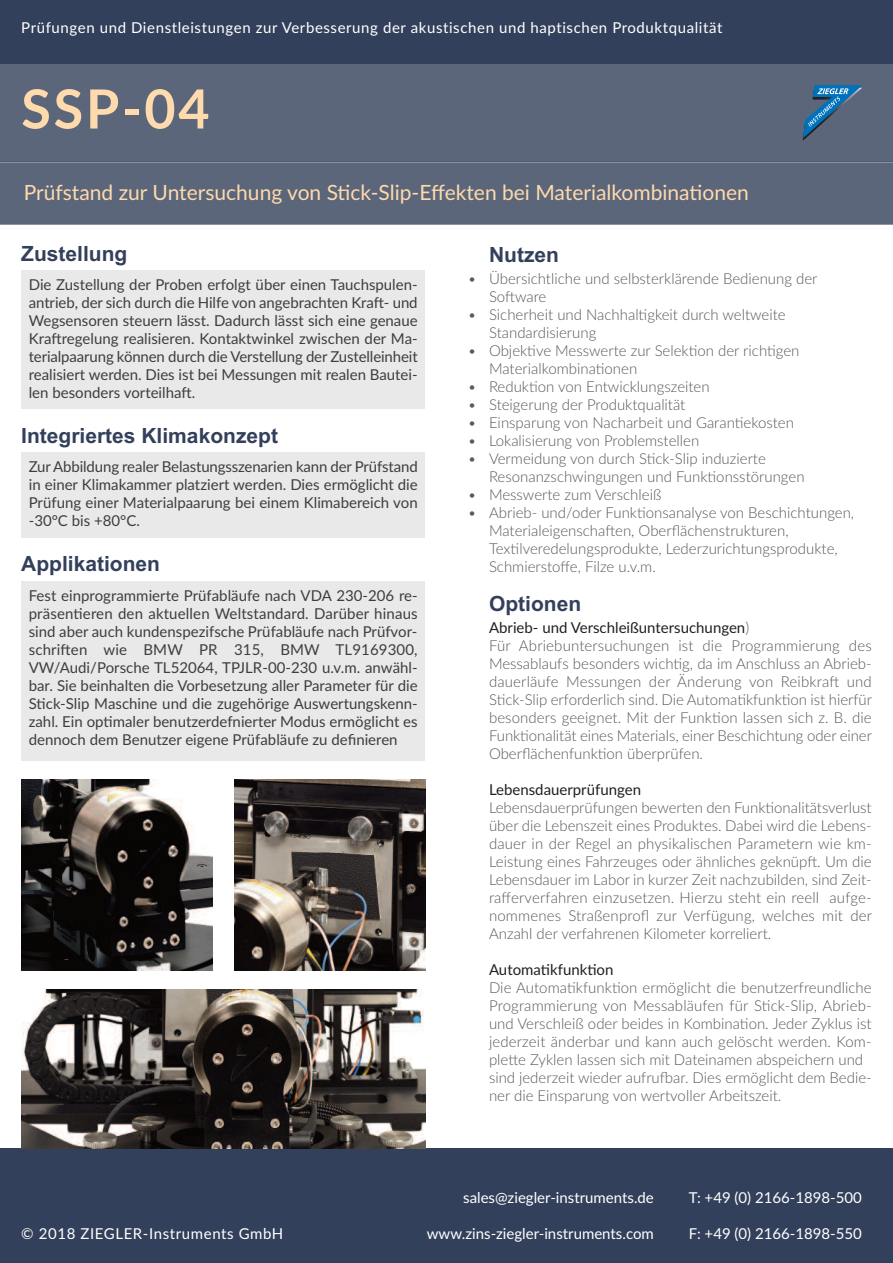
<style>
.page{position:relative;width:893px;height:1263px;background:#fff}
.page>*{position:absolute;margin:0;border:0;box-sizing:border-box;transform-origin:0 0}
.t1{font:700 54px "Lato";color:#fedaac}
.t2{font:21px "Lato";color:#fedaac}
.t3{font:700 21px "Arial";color:#33405b}
.t4{font:300 15px/18px "Lato";color:#57585a}
.t5{font:15px/18px "Lato";color:#3e3e3f;text-align:justify}
.t6{font:15px "Lato";letter-spacing:.04em;color:#fff}
.t7{font:15px "Lato";color:#fff}
.t8{font:15px "Lato";color:#231f20}
.s1{font-weight:400;color:#231f20}
</style>
<div class="page">
<div style="left:0;top:162px;width:893px;height:63px;background:#5b667b"></div>
<div style="left:0;top:0;width:893px;height:162px;background:#5b667b"></div>
<div style="left:0;top:0;width:893px;height:64px;background:#33405b"></div>
<div style="left:0;top:1148px;width:893px;height:115px;background:#33405b"></div>
<svg style="left:803px;top:85px;width:59px;height:53px"></svg>
<div style="left:21px;top:270px;width:404px;height:139px;background:#e9e9e9"></div>
<div style="left:21px;top:581px;width:404px;height:180px;background:#e9e9e9"></div>
<div style="left:21px;top:452px;width:404px;height:85px;background:#e9e9e9"></div>
<img style="left:21px;top:989px;width:404px;height:159px">
<img style="left:21px;top:779px;width:192px;height:192px">
<img style="left:235px;top:779px;width:191px;height:192px">
<p class="t6" style="left:21px;top:19px;width:703px">Prüfungen und Dienstleistungen zur Verbesserung der akustischen und haptischen Produktqualität</p>
<h1 class="t1" style="left:21px;top:78px;width:190px">SSP-04</h1>
<h2 class="t2" style="left:24px;top:180px;width:727px">Prüfstand zur Untersuchung von Stick-Slip-Effekten bei Materialkombinationen</h2>
<h2 class="t3" style="left:21px;top:241px;width:108px">Zustellung</h2>
<p class="t5" style="left:29px;top:276px;width:390px">Die Zustellung der Proben erfolgt über einen Tauchspulen&shy;antrieb, der sich durch die Hilfe von angebrachten Kraft- und Wegsensoren steuern lässt. Dadurch lässt sich eine genaue Kraftregelung realisieren. Kontaktwinkel zwischen der Ma&shy;terialpaarung können durch die Verstellung der Zustelleinheit realisiert werden. Dies ist bei Messungen mit realen Bautei&shy;len besonders vorteilhaft.</p>
<h2 class="t3" style="left:21px;top:423px;width:258px">Integriertes Klimakonzept</h2>
<p class="t5" style="left:29px;top:458px;width:390px">Zur Abbildung realer Belastungsszenarien kann der Prüfstand in einer Klimakammer platziert werden. Dies ermöglicht die Prüfung einer Materialpaarung bei einem Klimabereich von -30°C bis +80°C.</p>
<h2 class="t3" style="left:21px;top:552px;width:140px">Applikationen</h2>
<p class="t5" style="left:29px;top:586px;width:390px">Fest einprogrammierte Prüfabläufe nach VDA 230-206 re&shy;präsentieren den aktuellen Weltstandard. Darüber hinaus sind aber auch kundenspezifsche Prüfabläufe nach Prüfvor&shy;schriften wie BMW PR 315, BMW TL9169300, VW/Audi/Porsche TL52064, TPJLR-00-230 u.v.m. anwähl&shy;bar. Sie beinhalten die Vorbesetzung aller Parameter für die Stick-Slip Maschine und die zugehörige Auswertungskenn&shy;zahl. Ein optimaler benutzerdefnierter Modus ermöglicht es dennoch dem Benutzer eigene Prüfabläufe zu definieren</p>
<h2 class="t3" style="left:489px;top:242px;width:71px">Nutzen</h2>
<p class="t4" style="left:489px;top:270px;width:330px;text-indent:-21px">• Übersichtliche und selbsterklärende Bedienung der<br>Software</p>
<p class="t4" style="left:489px;top:306px;width:298px;text-indent:-21px">• Sicherheit und Nachhaltigkeit durch weltweite<br>Standardisierung</p>
<p class="t4" style="left:489px;top:342px;width:312px;text-indent:-21px">• Objektive Messwerte zur Selektion der richtigen<br>Materialkombinationen</p>
<p class="t4" style="left:468px;top:378px;width:243px">• Reduktion von Entwicklungszeiten</p>
<p class="t4" style="left:468px;top:396px;width:219px">• Steigerung der Produktqualität</p>
<p class="t4" style="left:468px;top:414px;width:328px">• Einsparung von Nacharbeit und Garantiekosten</p>
<p class="t4" style="left:468px;top:432px;width:233px">• Lokalisierung von Problemstellen</p>
<p class="t4" style="left:489px;top:450px;width:317px;text-indent:-21px">• Vermeidung von durch Stick-Slip induzierte<br>Resonanzschwingungen und Funktionsstörungen</p>
<p class="t4" style="left:468px;top:486px;width:195px">• Messwerte zum Verschleiß</p>
<p class="t4" style="left:489px;top:504px;width:367px;text-indent:-21px">• Abrieb- und/oder Funktionsanalyse von Beschichtungen, Materialeigenschaften, Oberflächenstrukturen, Textilveredelungsprodukte, Lederzurichtungsprodukte, Schmierstoffe, Filze u.v.m.</p>
<h2 class="t3" style="left:489px;top:592px;width:94px">Optionen</h2>
<p class="t4" style="left:489px;top:619px;width:385px"><span class="s1">Abrieb- und Verschleißuntersuchungen</span>)<br>Für Abriebuntersuchungen ist die Programmierung des Messablaufs besonders wichtig, da im Anschluss an Abrieb&shy;dauerläufe Messungen der Änderung von Reibkraft und Stick-Slip erforderlich sind. Die Automatikfunktion ist hierfür besonders geeignet. Mit der Funktion lassen sich z. B. die Funktionalität eines Materials, einer Beschichtung oder einer Oberflächenfunktion überprüfen.</p>
<p class="t8" style="left:489px;top:781px;width:154px">Lebensdauerprüfungen</p>
<p class="t4" style="left:489px;top:799px;width:385px;text-align:justify">Lebensdauerprüfungen bewerten den Funktionalitätsverlust über die Lebenszeit eines Produktes. Dabei wird die Lebens&shy;dauer in der Regel an physikalischen Parametern wie km-Leistung eines Fahrzeuges oder ähnliches geknüpft. Um die Lebensdauer im Labor in kurzer Zeit nachzubilden, sind Zeit&shy;rafferverfahren einzusetzen. Hierzu steht ein reell aufge&shy;nommenes Straßenprofl zur Verfügung, welches mit der Anzahl der verfahrenen Kilometer korreliert.</p>
<p class="t8" style="left:489px;top:961px;width:126px">Automatikfunktion</p>
<p class="t4" style="left:489px;top:979px;width:384px">Die Automatikfunktion ermöglicht die benutzerfreundliche Programmierung von Messabläufen für Stick-Slip, Abrieb&shy;und Verschleiß oder beides in Kombination. Jeder Zyklus ist jederzeit änderbar und kann auch gelöscht werden. Kom&shy;plette Zyklen lassen sich mit Dateinamen abspeichern und sind jederzeit wieder aufrufbar. Dies ermöglicht dem Bedie&shy;ner die Einsparung von wertvoller Arbeitszeit.</p>
<p class="t6" style="left:21px;top:1225px;width:264px">© 2018 ZIEGLER-Instruments GmbH</p>
<p class="t7" style="left:463px;top:1188px;width:192px">sales@ziegler-instruments.de</p>
<p class="t7" style="left:427px;top:1224px;width:228px">www.zins-ziegler-instruments.com</p>
<p class="t7" style="left:689px;top:1188px;width:174px">T: +49 (0) 2166-1898-500</p>
<p class="t7" style="left:689px;top:1224px;width:175px">F: +49 (0) 2166-1898-550</p>
</div>
